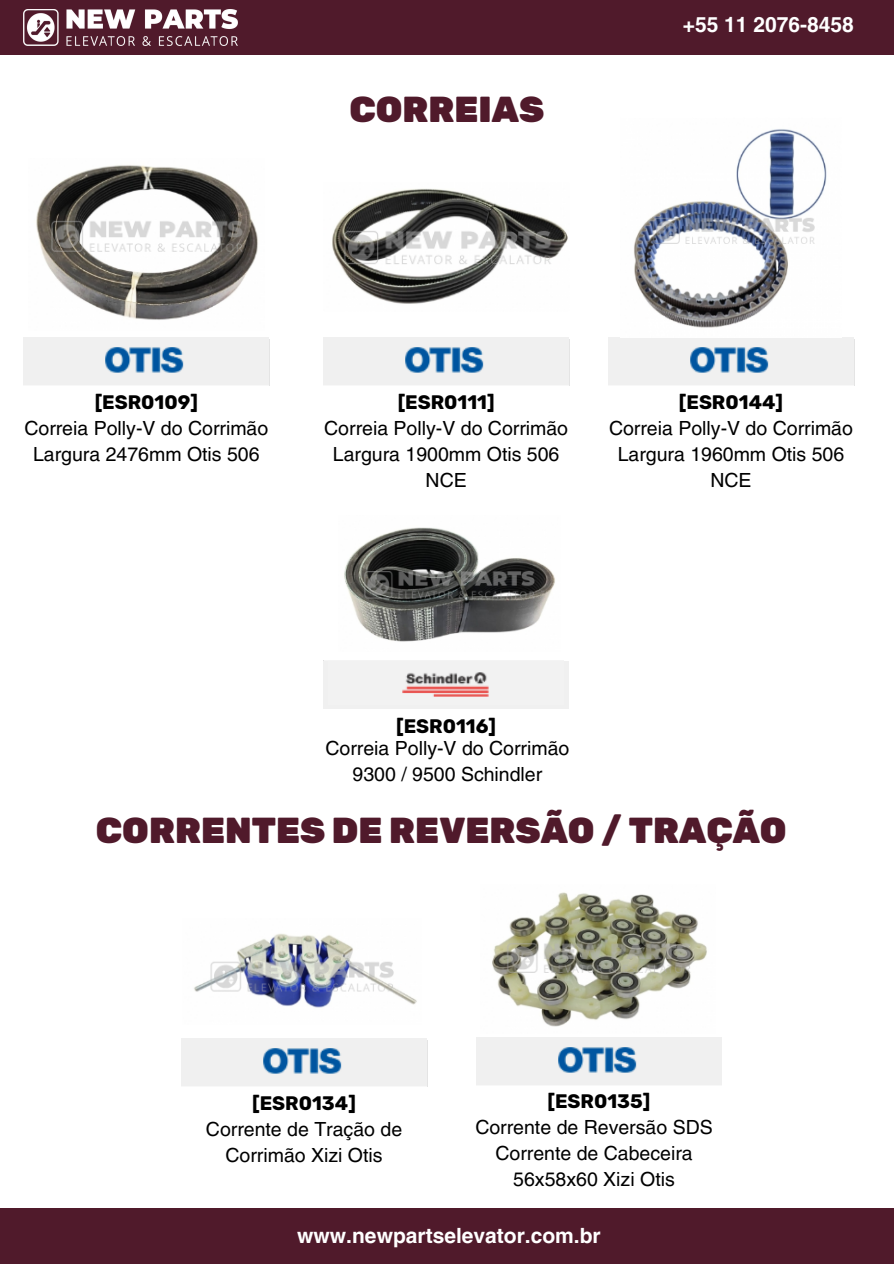
<style>
.page{position:relative;width:894px;height:1264px;background:#fff}
.page>*{position:absolute;margin:0;border:0;box-sizing:border-box;transform-origin:0 0}
.t1{font:900 36px "Rubik";color:#501a2b}
.t2{font:700 21px "Helvetica LT Pro";color:#fff}
.t3{font:19.5px/25.8px "Helvetica LT Pro";color:#000;text-align:center}
.t4{font:700 19.5px "Rubik";color:#000}
</style>
<div class="page">
<div style="left:0;top:0;width:893px;height:55px;background:#501a2b"></div>
<img style="left:23px;top:10px;width:214px;height:36px">
<div style="left:0;top:1207px;width:893px;height:56px;background:#501a2b"></div>
<img style="left:23px;top:338px;width:246px;height:47px">
<img style="left:328px;top:661px;width:235px;height:44px">
<img style="left:344px;top:527px;width:211px;height:115px">
<img style="left:608px;top:338px;width:245px;height:47px">
<img style="left:634px;top:129px;width:193px;height:199px">
<img style="left:323px;top:338px;width:245px;height:47px">
<img style="left:36px;top:165px;width:222px;height:155px">
<img style="left:332px;top:188px;width:236px;height:116px">
<img style="left:181px;top:1038px;width:245px;height:48px">
<img style="left:476px;top:1037px;width:245px;height:48px">
<img style="left:194px;top:933px;width:223px;height:75px">
<img style="left:492px;top:892px;width:215px;height:135px">
<h2 class="t1" style="left:349px;top:89px;width:196px">CORREIAS</h2>
<p class="t2" style="left:682px;top:17px;width:172px">+55 11 2076-8458</p>
<p class="t4" style="left:95px;top:391px;width:105px">[ESR0109]</p>
<p class="t3" style="left:24px;top:417px;width:245px">Correia Polly-V do Corrimão<br>Largura 2476mm Otis 506</p>
<p class="t4" style="left:397px;top:391px;width:98px">[ESR0111]</p>
<p class="t3" style="left:324px;top:417px;width:245px">Correia Polly-V do Corrimão<br>Largura 1900mm Otis 506<br>NCE</p>
<p class="t4" style="left:678px;top:391px;width:106px">[ESR0144]</p>
<p class="t3" style="left:609px;top:417px;width:245px">Correia Polly-V do Corrimão<br>Largura 1960mm Otis 506<br>NCE</p>
<p class="t4" style="left:396px;top:714px;width:101px">[ESR0116]</p>
<h1 class="t3" style="left:325px;top:737px;width:245px">Correia Polly-V do Corrimão<br>9300 / 9500 Schindler</h1>
<p class="t1" style="left:96px;top:808px;width:692px">CORRENTES DE REVERSÃO / TRAÇÃO</p>
<h2 class="t4" style="left:252px;top:1091px;width:105px">[ESR0134]</h2>
<p class="t3" style="left:206px;top:1118px;width:198px">Corrente de Tração de<br>Corrimão Xizi Otis</p>
<h2 class="t4" style="left:547px;top:1090px;width:104px">[ESR0135]</h2>
<p class="t3" style="left:475px;top:1116px;width:239px">Corrente de Reversão SDS<br>Corrente de Cabeceira<br>56x58x60 Xizi Otis</p>
<p class="t2" style="left:297px;top:1227px;width:305px">www.newpartselevator.com.br</p>
</div>
